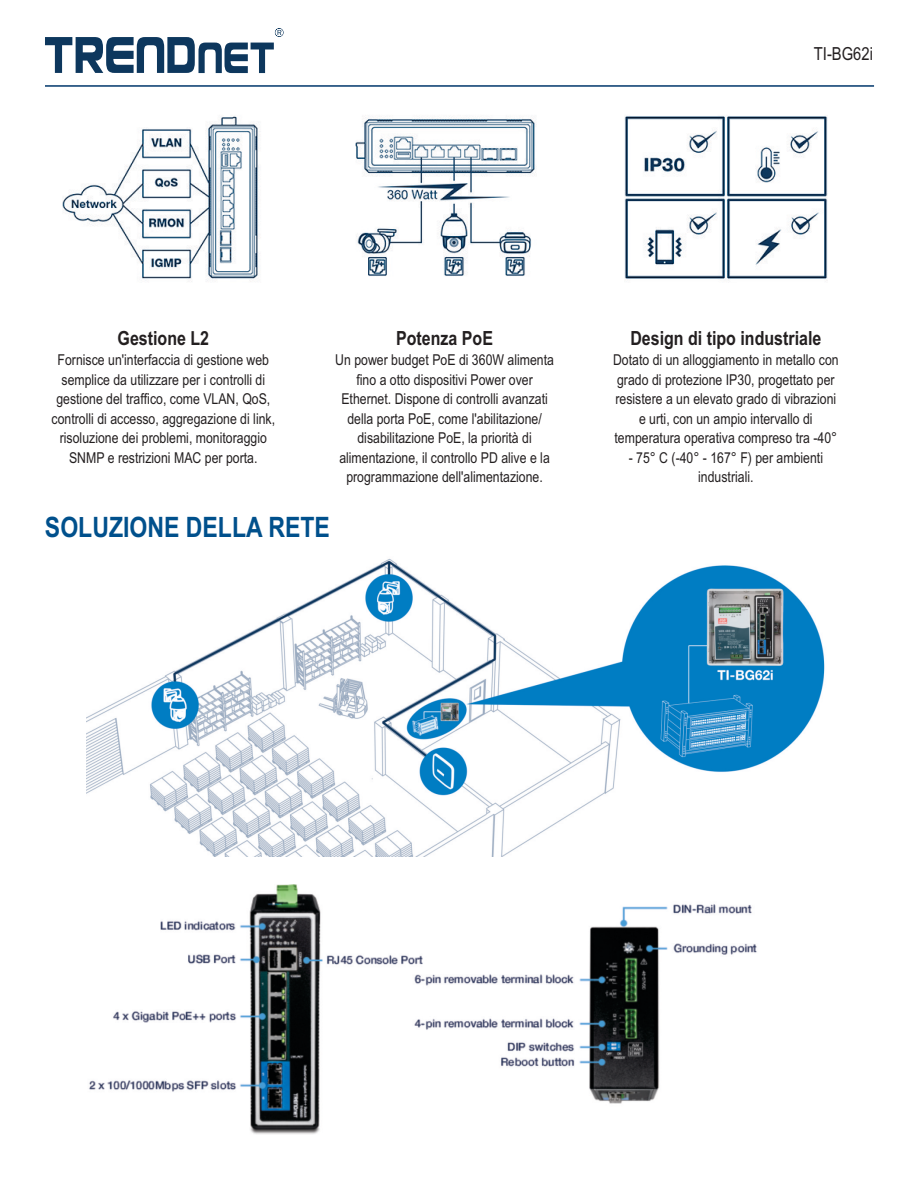
<style>
.page{position:relative;width:918px;height:1188px;background:#fff}
.page>*{position:absolute;margin:0;border:0;box-sizing:border-box;transform-origin:0 0}
.t1{font:700 28.2px "Arial Narrow";color:#00508c}
.t2{font:700 19.5px "Arial Narrow";color:#231f20}
.t3{font:18px "Arial Narrow";color:#231f20}
.t4{font:15px/19.5px "Arial Narrow";color:#231f20;text-align:center}
</style>
<div class="page">
<img style="left:62px;top:116px;width:197px;height:166px">
<img style="left:355px;top:117px;width:181px;height:159px">
<img style="left:625px;top:116px;width:202px;height:165px">
<img style="left:86px;top:558px;width:739px;height:298px">
<svg style="left:45px;top:28px;width:239px;height:45px"></svg>
<hr style="left:45px;top:85px;width:829px;height:2px;background:#194979">
<img style="left:89px;top:884px;width:668px;height:250px">
<p class="t3" style="left:814px;top:47px;width:61px">TI-BG62i</p>
<h2 class="t2" style="left:118px;top:330px;width:93px">Gestione L2</h2>
<p class="t4" style="left:52px;top:352px;width:225px">Fornisce un'interfaccia di gestione web semplice da utilizzare per i controlli di gestione del traffico, come VLAN, QoS, controlli di accesso, aggregazione di link, risoluzione dei problemi, monitoraggio SNMP e restrizioni MAC per porta.</p>
<h2 class="t2" style="left:396px;top:330px;width:98px">Potenza PoE</h2>
<p class="t4" style="left:335px;top:352px;width:220px">Un power budget PoE di 360W alimenta fino a otto dispositivi Power over Ethernet. Dispone di controlli avanzati della porta PoE, come l'abilitazione/ disabilitazione PoE, la priorità di alimentazione, il controllo PD alive e la programmazione dell'alimentazione.</p>
<h1 class="t1" style="left:45px;top:516px;width:286px">SOLUZIONE DELLA RETE</h1>
<h2 class="t2" style="left:630px;top:330px;width:193px">Design di tipo industriale</h2>
<p class="t4" style="left:613px;top:352px;width:227px">Dotato di un alloggiamento in metallo con grado di protezione IP30, progettato per resistere a un elevato grado di vibrazioni e urti, con un ampio intervallo di temperatura operativa compreso tra -40°</p>
<p class="t4" style="left:629px;top:449px;width:196px">- 75° C (-40° - 167° F) per ambienti industriali.</p>
</div>
